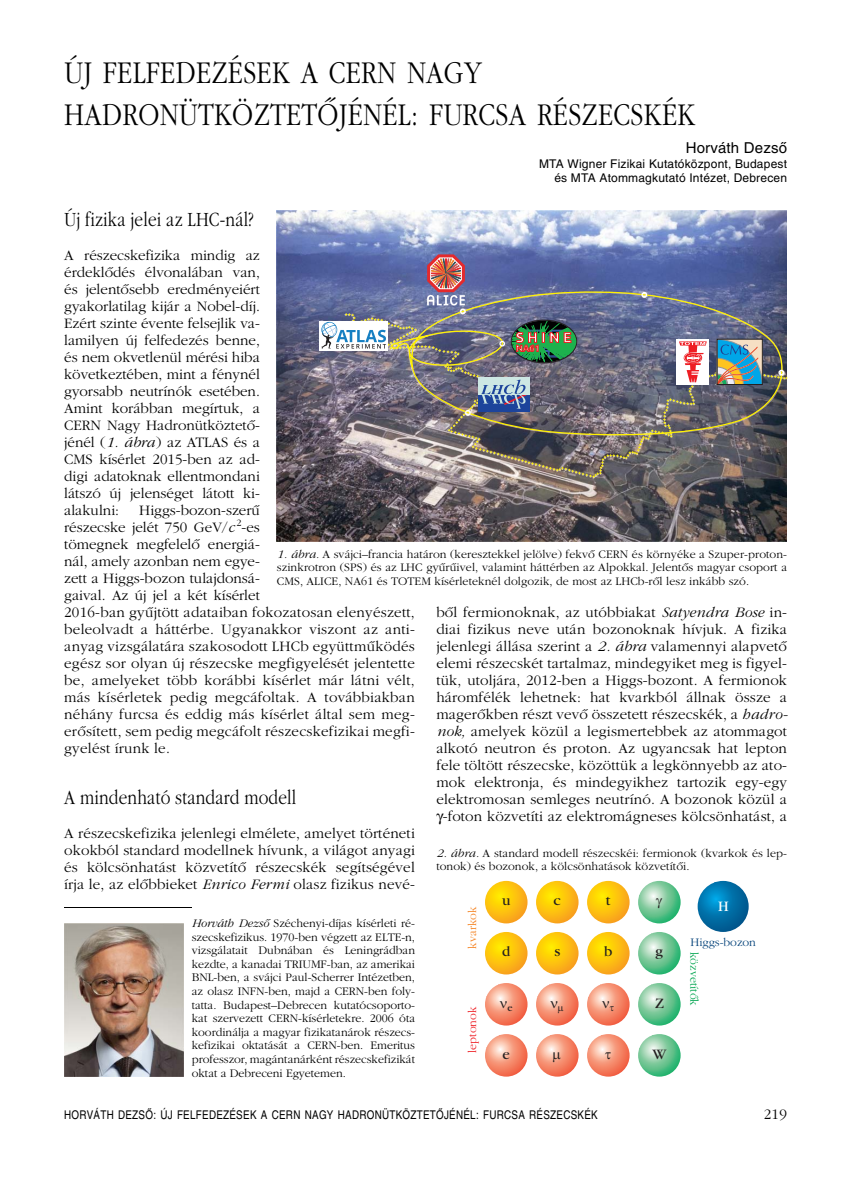
<style>
.page{position:relative;width:851px;height:1183px;background:#fff}
.page>*{position:absolute;margin:0;border:0;box-sizing:border-box;transform-origin:0 0}
.t1{font:300 33px "Garamond";letter-spacing:.01em;color:#000;scale:.82 1}
.t2{font:300 21px "Garamond";letter-spacing:.01em;color:#010101;scale:.82 1}
.t3{font:300 21px "Garamond";letter-spacing:.01em;color:#000;scale:.82 1}
.t4{font:300 15px/17px "Garamond";letter-spacing:.01em;color:#010101}
.t5{font:300 15px/17px "Garamond";color:#000;text-align:justify}
.t6{font:15px "Helvetica";letter-spacing:.01em;color:#000}
.t7{font:15px "Garamond";color:#231f20}
.t8{font:15px "Szimbolum";color:#231f20}
.t9{font:15px "Garamond";color:#fff}
.t10{font:300 12px/13.6px "Garamond";letter-spacing:.005em;color:#000;text-align:justify}
.t11{font:12px "Helvetica";letter-spacing:.025em;color:#010101;scale:.82 1}
.t12{font:12px/14.5px "Helvetica";letter-spacing:.015em;color:#000;text-align:right}
.t13{font:300 12px "Garamond";color:#014078}
.t14{font:300 12px "Garamond";color:#00a54f}
.t15{font:300 12px "Garamond";color:#ee1d23}
.t16{font:300 12px "Garamond";color:#f58220}
.s1{font-style:italic}
.s2{color:#010101}
.s3{font-style:italic;color:#000}
</style>
<div class="page">
<img style="left:277px;top:210px;width:510px;height:331px">
<img style="left:64px;top:923px;width:119px;height:153px">
<div style="left:320px;top:321px;width:68px;height:29px;background:#fff"></div>
<img style="left:321px;top:254px;width:466px;height:223px">
<svg style="left:485px;top:982px;width:42px;height:43px"></svg>
<svg style="left:485px;top:1033px;width:42px;height:43px"></svg>
<svg style="left:536px;top:982px;width:42px;height:43px"></svg>
<svg style="left:536px;top:1033px;width:42px;height:43px"></svg>
<svg style="left:587px;top:982px;width:42px;height:43px"></svg>
<svg style="left:587px;top:1033px;width:42px;height:43px"></svg>
<svg style="left:638px;top:1033px;width:42px;height:43px"></svg>
<svg style="left:638px;top:982px;width:42px;height:43px"></svg>
<svg style="left:638px;top:931px;width:42px;height:43px"></svg>
<svg style="left:638px;top:880px;width:42px;height:43px"></svg>
<svg style="left:485px;top:880px;width:42px;height:43px"></svg>
<svg style="left:485px;top:931px;width:42px;height:43px"></svg>
<svg style="left:536px;top:880px;width:42px;height:43px"></svg>
<svg style="left:536px;top:931px;width:42px;height:43px"></svg>
<svg style="left:587px;top:880px;width:42px;height:43px"></svg>
<svg style="left:587px;top:931px;width:42px;height:43px"></svg>
<svg style="left:698px;top:880px;width:51px;height:51px;background:#0776ae"></svg>
<hr style="left:64px;top:907px;width:127px;height:1px;background:#000">
<h1 class="t1" style="left:64px;top:59px;width:511px">ÚJ FELFEDEZÉSEK A CERN NAGY</h1>
<h1 class="t1" style="left:64px;top:102px;width:771px">HADRONÜTKÖZTETÕJÉNÉL: FURCSA RÉSZECSKÉK</h1>
<p class="t6" style="left:686px;top:142px;width:103px">Horváth Dezso˝</p>
<p class="t12" style="left:539px;top:157px;width:249px">MTA Wigner Fizikai Kutatóközpont, Budapest és MTA Atommagkutató Intézet, Debrecen</p>
<h2 class="t3" style="left:64px;top:211px;width:232px">Új fizika jelei az LHC-nál?</h2>
<p class="t5" style="left:64px;top:247px;width:197px">A részecskefizika mindig az érdeklõdés élvonalában van, és jelentõsebb eredményeiért gyakorlatilag kijár a Nobel-díj.<br>Ezért szinte évente felsejlik va&shy;lamilyen új felfedezés benne, és nem okvetlenül mérési hiba következtében, mint a fénynél gyorsabb neutrínók esetében.<br>Amint korábban megírtuk, a CERN Nagy Hadronütköztetõ&shy;jénél (<span class="s1">1. ábra</span>) <span class="s2">az ATLAS és a CMS kísérlet 2015-ben az ad&shy;digi adatoknak ellentmondani látszó új jelenséget látott ki&shy;alakulni:</span></p>
<p class="t4" style="left:64px;top:503px;width:352px;text-indent:75px">Higgs-bozon-szerû<br>részecske jelét 750 GeV/<span class="s1">c</span> <sup>2</sup>-es<br>tömegnek megfelelõ energiá-<br>nál, amely azonban nem egye-<br>zett a Higgs-bozon tulajdonsá-<br>gaival. Az új jel a két kísérlet<br>2016-ban gyûjtött adataiban fokozatosan elenyészett, beleolvadt a háttérbe. Ugyanakkor viszont az anti&shy;anyag vizsgálatára szakosodott LHCb együttmûködés egész sor olyan új részecske megfigyelését jelentette be, amelyeket több korábbi kísérlet már látni vélt, más kísérletek pedig megcáfoltak. A továbbiakban néhány furcsa és eddig más kísérlet által sem meg&shy;erõsített, sem pedig megcáfolt részecskefizikai megfi&shy;gyelést írunk le.</p>
<h2 class="t2" style="left:64px;top:789px;width:285px">A mindenható standard modell</h2>
<p class="t4" style="left:64px;top:826px;width:352px;text-align:justify">A részecskefizika jelenlegi elmélete, amelyet történeti okokból standard modellnek hívunk, a világot anyagi és kölcsönhatást közvetítõ részecskék segítségével írja le, az elõbbieket <span class="s1">Enrico Fermi</span> olasz fizikus nevé-</p>
<p class="t10" style="left:277px;top:548px;width:512px"><span class="s1">1. ábra.</span> A svájci–francia határon (keresztekkel jelölve) fekvõ CERN és környéke a Szuper-proton&shy;szinkrotron (SPS) és az LHC gyûrûivel, valamint háttérben az Alpokkal. Jelentõs magyar csoport a CMS, ALICE, NA61 és TOTEM kísérleteknél dolgozik, de most az LHCb-rõl lesz inkább szó.</p>
<p class="t4" style="left:436px;top:605px;width:352px;text-align:center">bõl fermionoknak, az utóbbiakat <span class="s1">Satyendra Bose</span> in&shy;diai fizikus neve után bozonoknak hívjuk. A fizika jelenlegi állása szerint a <span class="s3">2. ábra</span> valamennyi alapvetõ elemi részecskét tartalmaz, mindegyiket meg is figyel&shy;tük, utoljára, 2012-ben a Higgs-bozont. A fermionok háromfélék lehetnek: hat kvarkból állnak össze a magerõkben részt vevõ összetett részecskék, a <span class="s1">hadro&shy;nok,</span> amelyek közül a legismertebbek az atommagot alkotó neutron és proton. Az ugyancsak hat lepton fele töltött részecske, közöttük a legkönnyebb az ato&shy;mok elektronja, és mindegyikhez tartozik egy-egy elektromosan semleges neutrínó. A bozonok közül a -foton közvetíti az elektromágneses kölcsönhatást, a</p>
<p class="t10" style="left:436px;top:846px;width:352px"><span class="s1">2. ábra.</span> A standard modell részecskéi: fermionok (kvarkok és lep&shy;tonok) és bozonok, a kölcsönhatások közvetítõi.</p>
<p class="t10" style="left:192px;top:917px;width:225px"><span class="s1">Horváth Dezsõ</span> Széchenyi-díjas kísérleti ré&shy;szecskefizikus. 1970-ben végzett az ELTE-n, vizsgálatait Dubnában és Leningrádban kezdte, a kanadai TRIUMF-ban, az amerikai BNL-ben, a svájci Paul-Scherrer Intézetben, az olasz INFN-ben, majd a CERN-ben foly&shy;tatta. Budapest–Debrecen kutatócsoporto&shy;kat szervezett CERN-kísérletekre. 2006 óta koordinálja a magyar fizikatanárok részecs&shy;kefizikai oktatását a CERN-ben. Emeritus professzor, magántanárként részecskefizikát oktat a Debreceni Egyetemen.</p>
<p class="t16" style="left:468px;top:948px;width:43px;rotate:-90deg">kvarkok</p>
<p class="t15" style="left:468px;top:1052px;width:48px;rotate:-90deg">leptonok</p>
<p class="t7" style="left:606px;top:895px;width:6px">t</p>
<p class="t7" style="left:554px;top:895px;width:9px">c</p>
<p class="t7" style="left:502px;top:895px;width:10px">u</p>
<p class="t8" style="left:656px;top:891px;width:8px">g</p>
<p class="t7" style="left:502px;top:946px;width:10px">d</p>
<p class="t7" style="left:604px;top:946px;width:10px">b</p>
<p class="t7" style="left:656px;top:946px;width:9px">g</p>
<p class="t7" style="left:554px;top:946px;width:7px">s</p>
<p class="t8" style="left:500px;top:993px;width:14px">n<sub>e</sub></p>
<p class="t7" style="left:503px;top:1048px;width:9px">e</p>
<p class="t8" style="left:550px;top:993px;width:15px">n<sub>m</sub></p>
<p class="t8" style="left:553px;top:1044px;width:10px">m</p>
<p class="t8" style="left:602px;top:993px;width:14px">n<sub>t</sub></p>
<p class="t7" style="left:655px;top:997px;width:10px">Z</p>
<p class="t8" style="left:605px;top:1044px;width:8px">t</p>
<p class="t7" style="left:652px;top:1048px;width:15px">W</p>
<p class="t9" style="left:718px;top:901px;width:12px">H</p>
<p class="t13" style="left:690px;top:937px;width:67px">Higgs-bozon</p>
<p class="t14" style="left:699px;top:951px;width:55px;rotate:90deg">közvetítõk</p>
<p class="t11" style="left:64px;top:1110px;width:652px">HORVÁTH DEZSO˝ : ÚJ FELFEDEZÉSEK A CERN NAGY HADRONÜTKÖZTETO˝ JÉNÉL: FURCSA RÉSZECSKÉK</p>
<p class="t4" style="left:764px;top:1106px;width:25px">219</p>
</div>
